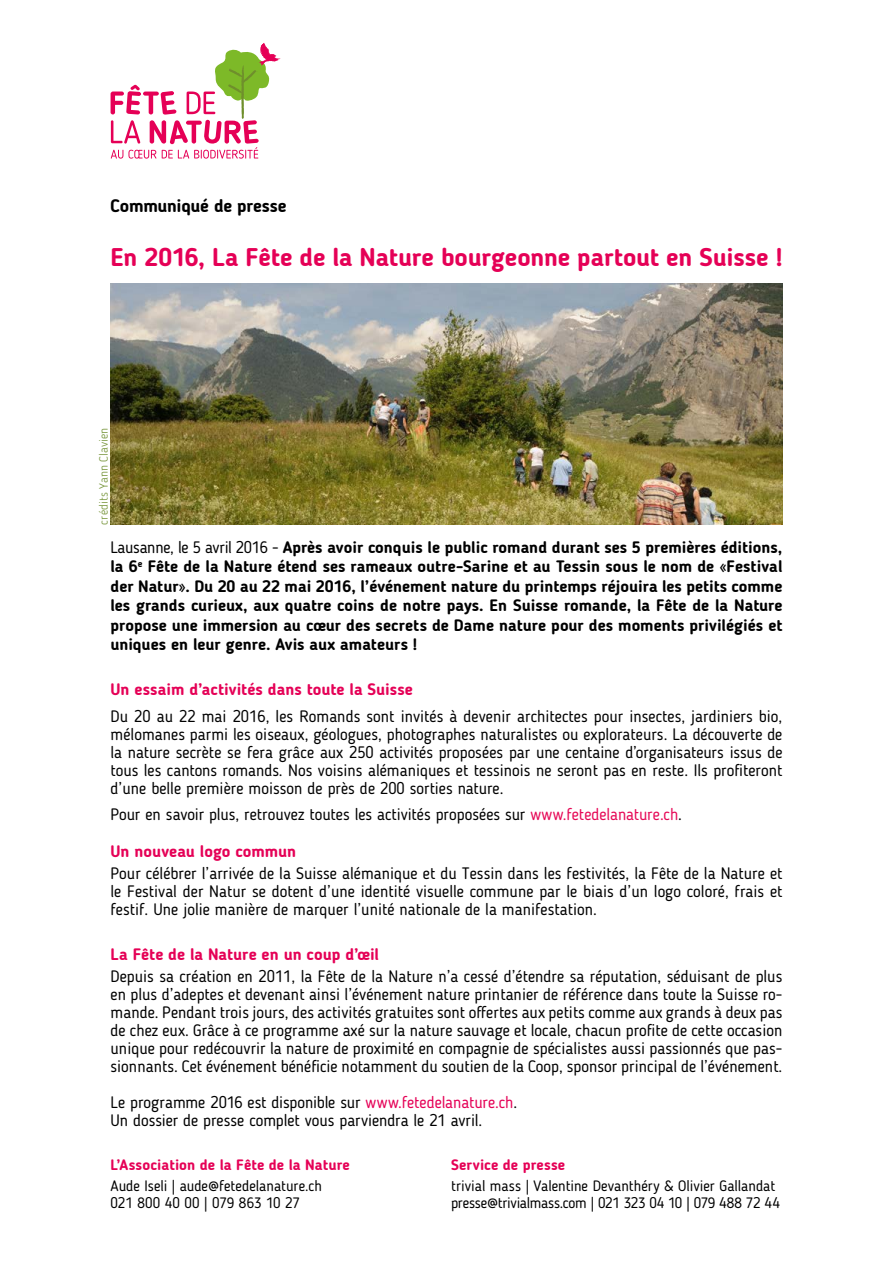
<style>
.page{position:relative;width:893px;height:1263px;background:#fff}
.page>*{position:absolute;margin:0;border:0;box-sizing:border-box;transform-origin:0 0}
.t1{font:700 25.5px "Blogger Sans";letter-spacing:-.005em;color:#e50056}
.t2{font:700 18px "Blogger Sans";letter-spacing:-.015em;color:#000}
.t3{font:16.5px/18px "Blogger Sans";color:#000;text-align:justify}
.t4{font:700 16.5px/19.5px "Blogger Sans";color:#000;text-align:justify}
.t5{font:700 16.5px "Blogger Sans";letter-spacing:.005em;color:#e50056}
.t6{font:15px/16.5px "Blogger Sans";letter-spacing:-.005em;color:#000}
.t7{font:700 15px "Blogger Sans";letter-spacing:.01em;color:#e50056}
.t8{font:300 12px "Blogger Sans";letter-spacing:.005em;color:#78963c}
.s1{font-weight:400}
.s2{color:#e60856}
.s3{color:#e50056}
</style>
<div class="page">
<svg style="left:111px;top:43px;width:170px;height:116px"></svg>
<img style="left:111px;top:284px;width:671px;height:240px">
<p class="t2" style="left:111px;top:195px;width:177px">Communiqué de presse</p>
<h1 class="t1" style="left:111px;top:242px;width:673px">En 2016, La Fête de la Nature bourgeonne partout en Suisse !</h1>
<p class="t8" style="left:96px;top:524px;width:98px;rotate:-90deg">crédits Yann Clavien</p>
<p class="t4" style="left:111px;top:537px;width:673px"><span class="s1">Lausanne, le 5 avril 2016 -</span> Après avoir conquis le public romand durant ses 5 premières éditions, la 6<sup>e</sup> Fête de la Nature étend ses rameaux outre-Sarine et au Tessin sous le nom de «Festival der Natur». Du 20 au 22 mai 2016, l’événement nature du printemps réjouira les petits comme les grands curieux, aux quatre coins de notre pays. En Suisse romande, la Fête de la Nature propose une immersion au cœur des secrets de Dame nature pour des moments privilégiés et uniques en leur genre. Avis aux amateurs !</p>
<p class="t5" style="left:111px;top:680px;width:304px">Un essaim d’activités dans toute la Suisse</p>
<p class="t3" style="left:111px;top:707px;width:673px">Du 20 au 22 mai 2016, les Romands sont invités à devenir architectes pour insectes, jardiniers bio, mélomanes parmi les oiseaux, géologues, photographes naturalistes ou explorateurs. La découverte de la nature secrète se fera grâce aux 250 activités proposées par une centaine d’organisateurs issus de tous les cantons romands. Nos voisins alémaniques et tessinois ne seront pas en reste. Ils profiteront d’une belle première moisson de près de 200 sorties nature.</p>
<p class="t3" style="left:111px;top:806px;width:573px">Pour en savoir plus, retrouvez toutes les activités proposées sur <span class="s2">www.fetedelanature.ch</span>.</p>
<p class="t5" style="left:111px;top:841px;width:187px">Un nouveau logo commun</p>
<p class="t3" style="left:111px;top:864px;width:673px">Pour célébrer l’arrivée de la Suisse alémanique et du Tessin dans les festivités, la Fête de la Nature et le Festival der Natur se dotent d’une identité visuelle commune par le biais d’un logo coloré, frais et festif. Une jolie manière de marquer l’unité nationale de la manifestation.</p>
<p class="t5" style="left:111px;top:944px;width:270px">La Fête de la Nature en un coup d’œil</p>
<p class="t3" style="left:111px;top:968px;width:673px">Depuis sa création en 2011, la Fête de la Nature n’a cessé d’étendre sa réputation, séduisant de plus en plus d’adeptes et devenant ainsi l’événement nature printanier de référence dans toute la Suisse ro&shy;mande. Pendant trois jours, des activités gratuites sont offertes aux petits comme aux grands à deux pas de chez eux. Grâce à ce programme axé sur la nature sauvage et locale, chacun profite de cette occasion unique pour redécouvrir la nature de proximité en compagnie de spécialistes aussi passionnés que pas&shy;sionnants. Cet événement bénéficie notamment du soutien de la Coop, sponsor principal de l’événement.</p>
<p class="t3" style="left:111px;top:1094px;width:408px">Le programme 2016 est disponible sur <span class="s3">www.fetedelanature.ch</span>.<br>Un dossier de presse complet vous parviendra le 21 avril.</p>
<p class="t7" style="left:111px;top:1156px;width:241px">L’Association de la Fête de la Nature</p>
<p class="t6" style="left:111px;top:1178px;width:213px">Aude Iseli | aude@fetedelanature.ch<br>021 800 40 00 | 079 863 10 27</p>
<p class="t7" style="left:451px;top:1156px;width:116px">Service de presse</p>
<p class="t6" style="left:451px;top:1178px;width:330px">trivial mass | Valentine Devanthéry &amp; Olivier Gallandat presse@trivialmass.com | 021 323 04 10 | 079 488 72 44</p>
</div>
